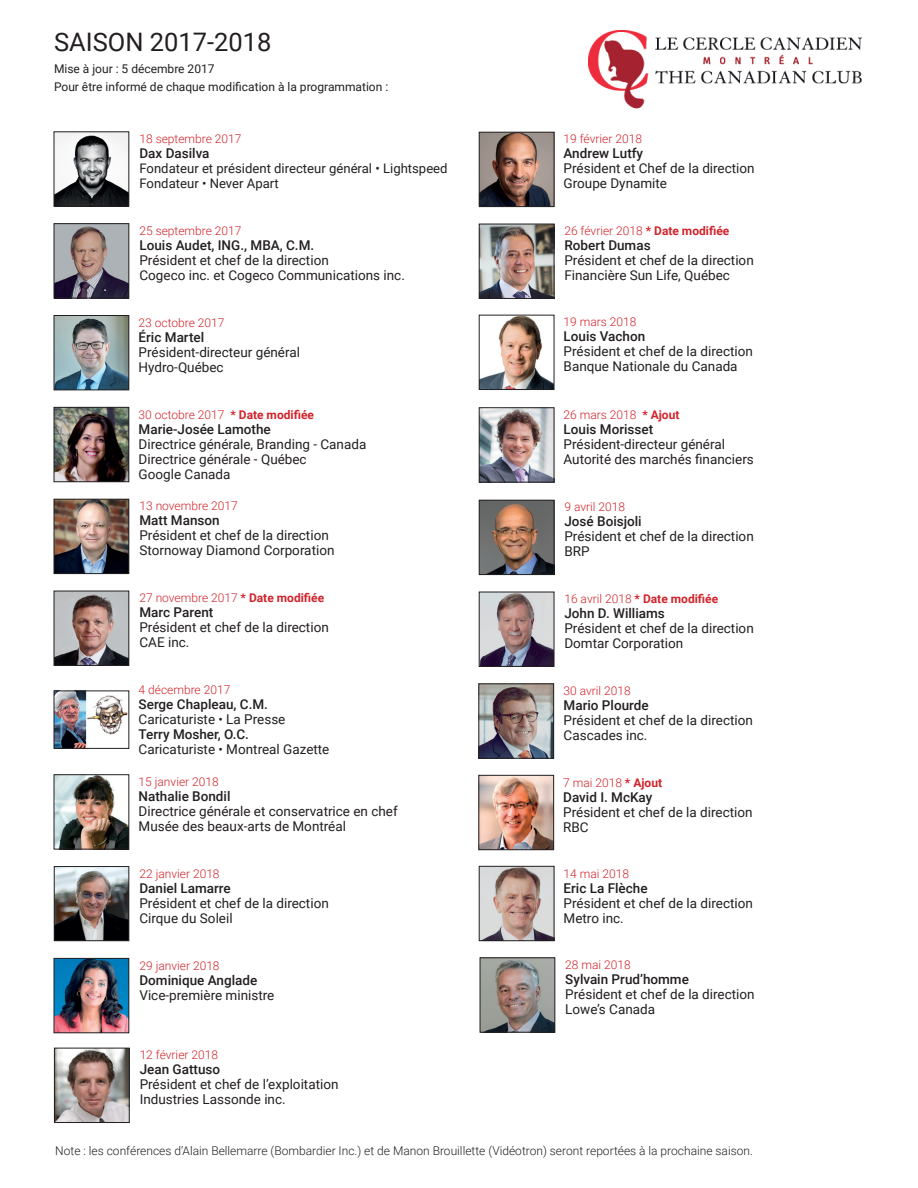
<style>
.page{position:relative;width:918px;height:1188px;background:#fff}
.page>*{position:absolute;margin:0;border:0;box-sizing:border-box;transform-origin:0 0}
.t1{font:25.5px "Roboto";color:#231f20}
.t2{font:13.5px/15px "Roboto";color:#231f20}
.t3{font:500 13.5px "Roboto";color:#231f20}
.t4{font:13.2px/15px "Roboto";color:#231f20}
.t5{font:300 12px "Roboto";color:#d1232a}
.t6{font:300 12px "Roboto";color:#231f20}
.t7{font:12px/18px "Roboto";color:#231f20}
.t8{font:700 12px "Roboto";color:#d1232a}
.s1{font-weight:700}
.s2{font-weight:500}
.s3{font-size:13.2px}
.s4{font-weight:300}
</style>
<div class="page">
<img style="left:589px;top:31px;width:272px;height:78px">
<img style="left:56px;top:133px;width:71px;height:72px">
<div style="left:54px;top:131px;width:75px;height:76px;border:1px solid #231f20"></div>
<img style="left:56px;top:225px;width:71px;height:71px">
<div style="left:54px;top:223px;width:75px;height:75px;border:1px solid #231f20"></div>
<img style="left:56px;top:317px;width:71px;height:71px">
<div style="left:54px;top:315px;width:75px;height:75px;border:1px solid #231f20"></div>
<img style="left:56px;top:409px;width:71px;height:71px">
<div style="left:54px;top:407px;width:75px;height:75px;border:1px solid #231f20"></div>
<img style="left:56px;top:501px;width:71px;height:71px">
<div style="left:54px;top:499px;width:75px;height:75px;border:1px solid #231f20"></div>
<img style="left:56px;top:593px;width:71px;height:71px">
<div style="left:54px;top:591px;width:75px;height:75px;border:1px solid #231f20"></div>
<img style="left:56px;top:693px;width:71px;height:54px">
<div style="left:54px;top:691px;width:75px;height:58px;border:1px solid #231f20"></div>
<img style="left:56px;top:776px;width:71px;height:71px">
<div style="left:54px;top:774px;width:75px;height:75px;border:1px solid #231f20"></div>
<img style="left:56px;top:868px;width:71px;height:71px">
<div style="left:54px;top:866px;width:75px;height:75px;border:1px solid #231f20"></div>
<img style="left:56px;top:960px;width:71px;height:71px">
<div style="left:54px;top:958px;width:75px;height:75px;border:1px solid #231f20"></div>
<img style="left:481px;top:226px;width:71px;height:71px">
<div style="left:479px;top:224px;width:75px;height:75px;border:1px solid #231f20"></div>
<img style="left:56px;top:1050px;width:72px;height:71px">
<div style="left:54px;top:1048px;width:76px;height:75px;border:1px solid #231f20"></div>
<img style="left:481px;top:134px;width:71px;height:71px">
<div style="left:479px;top:132px;width:75px;height:75px;border:1px solid #231f20"></div>
<img style="left:481px;top:317px;width:71px;height:71px">
<div style="left:479px;top:315px;width:75px;height:75px;border:1px solid #231f20"></div>
<img style="left:481px;top:502px;width:71px;height:71px">
<div style="left:479px;top:500px;width:75px;height:75px;border:1px solid #231f20"></div>
<img style="left:481px;top:594px;width:71px;height:71px">
<div style="left:479px;top:592px;width:75px;height:75px;border:1px solid #231f20"></div>
<img style="left:481px;top:868px;width:71px;height:71px">
<div style="left:479px;top:866px;width:75px;height:75px;border:1px solid #231f20"></div>
<img style="left:480px;top:685px;width:72px;height:72px">
<div style="left:478px;top:683px;width:76px;height:76px;border:1px solid #231f20"></div>
<img style="left:480px;top:777px;width:72px;height:71px">
<div style="left:478px;top:775px;width:76px;height:75px;border:1px solid #231f20"></div>
<img style="left:482px;top:959px;width:71px;height:72px">
<div style="left:480px;top:957px;width:75px;height:76px;border:1px solid #231f20"></div>
<img style="left:481px;top:409px;width:71px;height:71px">
<div style="left:479px;top:407px;width:75px;height:75px;border:1px solid #231f20"></div>
<h1 class="t1" style="left:54px;top:24px;width:219px">SAISON 2017-2018</h1>
<p class="t7" style="left:54px;top:60px;width:336px">Mise à jour : 5 décembre 2017<br>Pour être informé de chaque modification à la programmation :</p>
<p class="t5" style="left:139px;top:130px;width:104px">18 septembre 2017</p>
<p class="t3" style="left:139px;top:144px;width:72px">Dax Dasilva</p>
<p class="t4" style="left:139px;top:160px;width:310px">Fondateur et président directeur général • Lightspeed<br>Fondateur • Never Apart</p>
<p class="t5" style="left:139px;top:222px;width:104px">25 septembre 2017</p>
<p class="t3" style="left:139px;top:236px;width:176px">Louis Audet, ING., MBA, C.M.</p>
<p class="t2" style="left:139px;top:252px;width:267px">Président et chef de la direction<br>Cogeco inc. et Cogeco Communications inc.</p>
<p class="t5" style="left:139px;top:314px;width:87px">23 octobre 2017</p>
<p class="t3" style="left:139px;top:327px;width:67px">Éric Martel</p>
<p class="t2" style="left:139px;top:344px;width:163px">Président-directeur général<br>Hydro-Québec</p>
<p class="t5" style="left:139px;top:406px;width:177px">30 octobre 2017 <span class="s1">* Date modifiée</span></p>
<p class="t3" style="left:139px;top:419px;width:134px">Marie-Josée Lamothe</p>
<p class="t2" style="left:139px;top:436px;width:229px">Directrice générale, Branding - Canada<br>Directrice générale - Québec<br>Google Canada</p>
<p class="t5" style="left:139px;top:498px;width:100px">13 novembre 2017</p>
<p class="t3" style="left:139px;top:511px;width:82px">Matt Manson</p>
<p class="t2" style="left:139px;top:528px;width:197px">Président et chef de la direction<br>Stornoway Diamond Corporation</p>
<p class="t5" style="left:139px;top:590px;width:186px">27 novembre 2017 <span class="s1">* Date modifiée</span></p>
<p class="t3" style="left:139px;top:603px;width:75px">Marc Parent</p>
<p class="t2" style="left:139px;top:619px;width:191px">Président et chef de la direction<br>CAE inc.</p>
<p class="t5" style="left:139px;top:681px;width:93px">4 décembre 2017</p>
<p class="t2" style="left:139px;top:696px;width:192px"><span class="s2">Serge Chapleau, C.M.<br></span>Caricaturiste <span class="s3">•</span> La Presse<br><span class="s2">Terry Mosher, O.C.<br></span>Caricaturiste <span class="s3">•</span> Montreal Gazette</p>
<p class="t5" style="left:139px;top:773px;width:82px">15 janvier 2018</p>
<p class="t3" style="left:139px;top:787px;width:93px">Nathalie Bondil</p>
<p class="t2" style="left:139px;top:803px;width:261px">Directrice générale et conservatrice en chef<br>Musée des beaux-arts de Montréal</p>
<p class="t5" style="left:139px;top:865px;width:82px">22 janvier 2018</p>
<p class="t3" style="left:139px;top:879px;width:93px">Daniel Lamarre</p>
<p class="t2" style="left:139px;top:895px;width:191px">Président et chef de la direction<br>Cirque du Soleil</p>
<p class="t5" style="left:139px;top:957px;width:82px">29 janvier 2018</p>
<p class="t3" style="left:139px;top:970px;width:119px">Dominique Anglade</p>
<p class="t2" style="left:139px;top:987px;width:136px">Vice-première ministre</p>
<p class="t5" style="left:140px;top:1047px;width:80px">12 février 2018</p>
<p class="t3" style="left:140px;top:1060px;width:82px">Jean Gattuso</p>
<p class="t2" style="left:140px;top:1077px;width:200px">Président et chef de l’exploitation<br>Industries Lassonde inc.</p>
<p class="t5" style="left:564px;top:131px;width:80px">19 février 2018</p>
<p class="t3" style="left:564px;top:144px;width:81px">Andrew Lutfy</p>
<p class="t2" style="left:564px;top:161px;width:193px">Président et Chef de la direction<br>Groupe Dynamite</p>
<p class="t5" style="left:564px;top:223px;width:166px">26 février 2018 <span class="s1">* Date modifiée</span></p>
<p class="t3" style="left:564px;top:236px;width:88px">Robert Dumas</p>
<p class="t2" style="left:564px;top:252px;width:191px">Président et chef de la direction<br>Financière Sun Life, Québec</p>
<p class="t5" style="left:564px;top:314px;width:74px">19 mars 2018</p>
<p class="t3" style="left:564px;top:327px;width:83px">Louis Vachon</p>
<p class="t2" style="left:564px;top:344px;width:191px">Président et chef de la direction<br>Banque Nationale du Canada</p>
<p class="t5" style="left:564px;top:406px;width:117px">26 mars 2018 <span class="s1">* Ajout</span></p>
<p class="t3" style="left:564px;top:420px;width:91px">Louis Morisset</p>
<p class="t2" style="left:564px;top:436px;width:192px">Président-directeur général<br>Autorité des marchés financiers</p>
<p class="t5" style="left:564px;top:499px;width:62px">9 avril 2018</p>
<p class="t3" style="left:564px;top:512px;width:79px">José Boisjoli</p>
<p class="t2" style="left:564px;top:529px;width:191px">Président et chef de la direction<br>BRP</p>
<p class="t8" style="left:564px;top:591px;width:155px"><span class="s4">16 avril 2018</span> * Date modifiée</p>
<p class="t3" style="left:564px;top:604px;width:102px">John D. Williams</p>
<p class="t2" style="left:564px;top:620px;width:191px">Président et chef de la direction<br>Domtar Corporation</p>
<p class="t5" style="left:564px;top:682px;width:69px">30 avril 2018</p>
<p class="t3" style="left:564px;top:696px;width:87px">Mario Plourde</p>
<p class="t2" style="left:564px;top:712px;width:191px">Président et chef de la direction<br>Cascades inc.</p>
<p class="t5" style="left:563px;top:774px;width:100px">7 mai 2018 <span class="s1">* Ajout</span></p>
<p class="t3" style="left:563px;top:787px;width:91px">David I. McKay</p>
<p class="t2" style="left:563px;top:804px;width:191px">Président et chef de la direction<br>RBC</p>
<p class="t5" style="left:564px;top:865px;width:67px">14 mai 2018</p>
<p class="t3" style="left:564px;top:878px;width:86px">Eric La Flèche</p>
<p class="t2" style="left:564px;top:895px;width:191px">Président et chef de la direction<br>Metro inc.</p>
<p class="t5" style="left:565px;top:956px;width:67px">28 mai 2018</p>
<p class="t3" style="left:565px;top:969px;width:125px">Sylvain Prud’homme</p>
<p class="t2" style="left:565px;top:986px;width:191px">Président et chef de la direction<br>Lowe’s Canada</p>
<p class="t6" style="left:55px;top:1143px;width:699px">Note : les conférences d’Alain Bellemarre (Bombardier Inc.) et de Manon Brouillette (Vidéotron) seront reportées à la prochaine saison.</p>
</div>
